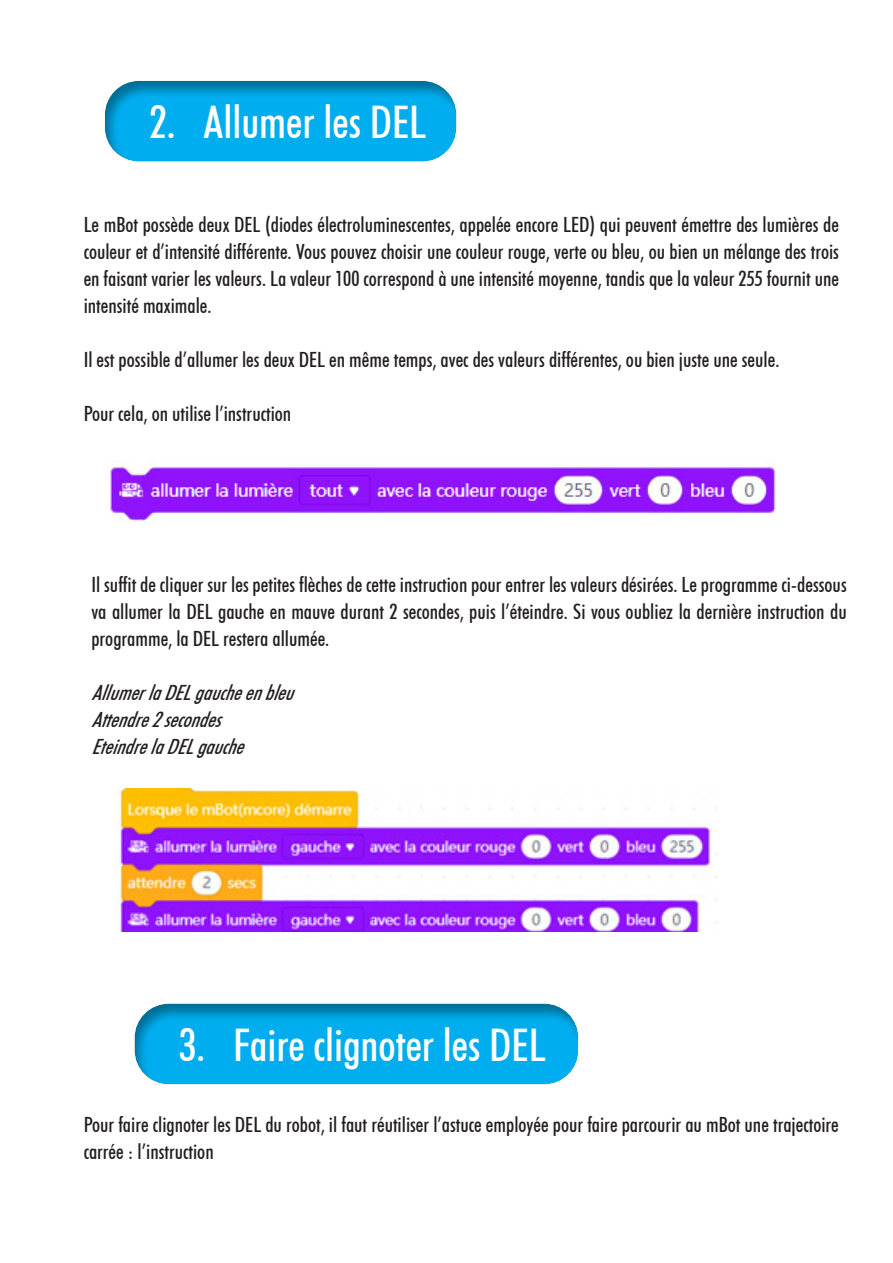
<style>
.page{position:relative;width:893px;height:1263px;background:#fff}
.page>*{position:absolute;margin:0;border:0;box-sizing:border-box;transform-origin:0 0}
.t1{font:500 condensed 45px "Futura BT";color:#fff}
.t2{font:500 condensed 21px/27px "Futura BT";color:#231f20;text-align:justify}
.t3{font:italic 500 condensed 21px "Futura BT";color:#231f20}
</style>
<div class="page">
<div style="left:102px;top:79px;width:356px;height:84px;background:#231f20;opacity:.43"></div>
<img style="left:108px;top:466px;width:668px;height:56px">
<img style="left:118px;top:789px;width:600px;height:142px">
<div style="left:132px;top:1001px;width:447px;height:84px;background:#231f20;opacity:.43"></div>
<p class="t1" style="left:150px;top:95px;width:278px">2. Allumer les DEL</p>
<p class="t2" style="left:84px;top:211px;width:757px">Le mBot possède deux DEL (diodes électroluminescentes, appelée encore LED) qui peuvent émettre des lumières de couleur et d’intensité différente. Vous pouvez choisir une couleur rouge, verte ou bleu, ou bien un mélange des trois en faisant varier les valeurs. La valeur 100 correspond à une intensité moyenne, tandis que la valeur 255 fournit une intensité maximale.</p>
<p class="t2" style="left:84px;top:346px;width:697px">Il est possible d’allumer les deux DEL en même temps, avec des valeurs différentes, ou bien juste une seule.</p>
<p class="t2" style="left:84px;top:400px;width:209px">Pour cela, on utilise l’instruction</p>
<p class="t2" style="left:91px;top:571px;width:757px">Il suffit de cliquer sur les petites flèches de cette instruction pour entrer les valeurs désirées. Le programme ci-dessous va allumer la DEL gauche en mauve durant 2 secondes, puis l’éteindre. Si vous oubliez la dernière instruction du programme, la DEL restera allumée.</p>
<p class="t3" style="left:91px;top:680px;width:212px">AllumerlaDELgaucheenbleu</p>
<p class="t3" style="left:91px;top:707px;width:139px">Attendre2secondes</p>
<p class="t3" style="left:91px;top:734px;width:162px">EteindrelaDELgauche</p>
<p class="t1" style="left:179px;top:1018px;width:368px">3. Faire clignoter les DEL</p>
<p class="t2" style="left:84px;top:1111px;width:757px">Pour faire clignoter les DEL du robot, il faut réutiliser l’astuce employée pour faire parcourir au mBot une trajectoire carrée : l’instruction</p>
</div>
